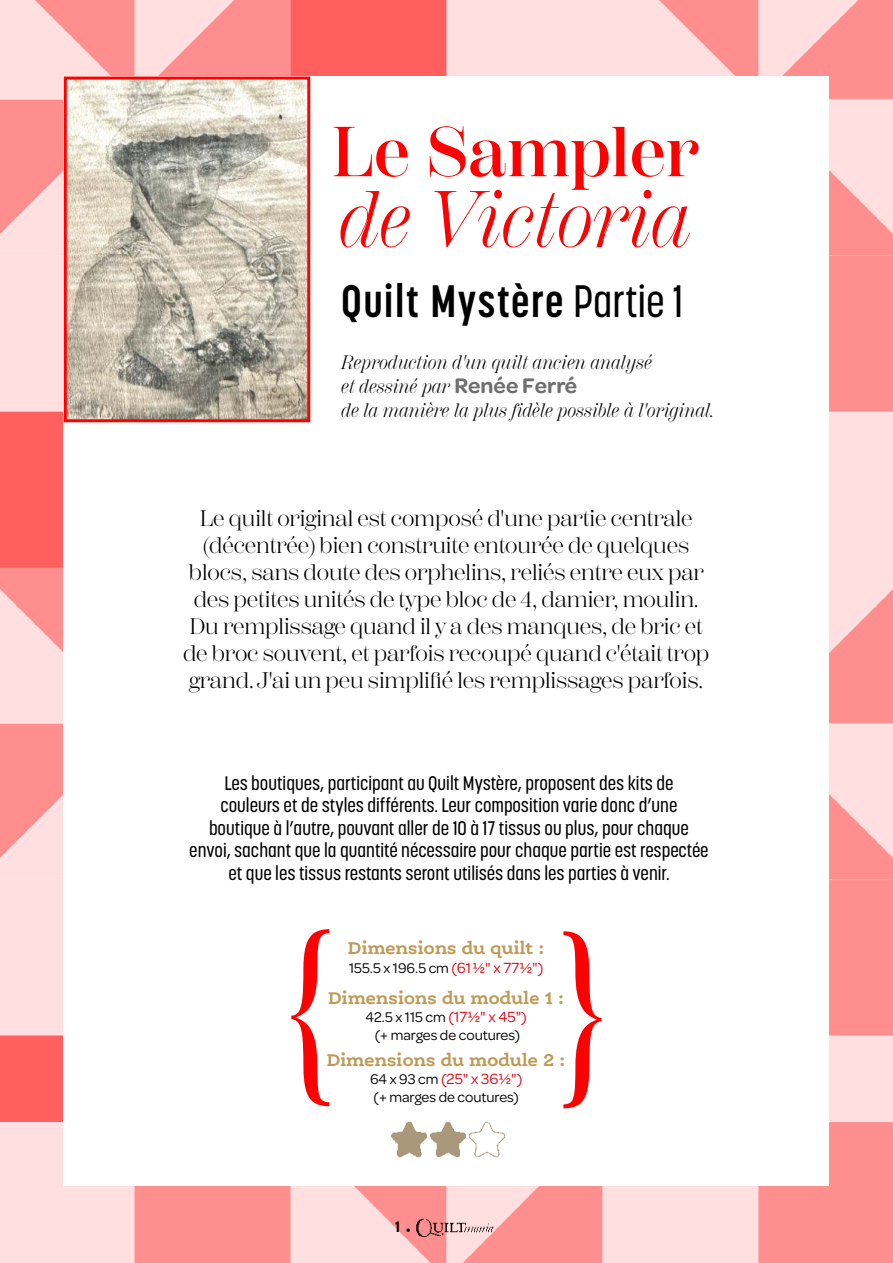
<style>
.page{position:relative;width:893px;height:1263px;background:#fff}
.page>*{position:absolute;margin:0;border:0;box-sizing:border-box;transform-origin:0 0}
.t1{font:italic 79.5px "Scotch Display";color:#f00;scale:.96 1}
.t2{font:600 70.5px "Scotch Display";color:#f00;scale:.96 1}
.t3{font:700 45px "Korolev Condensed";letter-spacing:.04em;color:#000;scale:.96 1}
.t4{font:22.5px/27px "Scotch Display";letter-spacing:-.005em;color:#000;text-align:center}
.t5{font:500 19.5px/22.5px "Korolev Condensed";color:#000;text-align:center}
.t6{font:italic 19.5px/24px "Scotch Display";color:#000;scale:.95 1}
.t7{font:700 18px "Ernestine Pro";letter-spacing:-.02em;color:#be9a55}
.t8{font:15.75px "Omnes";color:#e30613}
.t9{font:15px/18px "Omnes";color:#000;text-align:center}
.t10{font:700 15px "Korolev";color:#000}
.s1{font-weight:500}
.s2{font-family:"Omnes";font-weight:600;font-style:normal;font-size:22.5px;color:#706f6f}
.s3{font-size:15.75px;color:#e30613}
.s4{font-size:15px;color:#000}
.s5{font-family:"Ernestine Pro";font-weight:600}
</style>
<div class="page">
<img style="left:0;top:0;width:893px;height:1123px">
<img style="left:0;top:1123px;width:893px;height:140px">
<div style="left:64px;top:77px;width:765px;height:1109px;background:#fff"></div>
<img style="left:68px;top:81px;width:238px;height:337px">
<div style="left:64px;top:77px;width:246px;height:345px;border:3px solid #f00"></div>
<svg style="left:291px;top:929px;width:38px;height:177px"></svg>
<svg style="left:563px;top:931px;width:38px;height:177px"></svg>
<img style="left:391px;top:1121px;width:114px;height:37px">
<img style="left:416px;top:1215px;width:82px;height:24px">
<h2 class="t2" style="left:332px;top:112px;width:384px">Le Sampler</h2>
<h1 class="t1" style="left:338px;top:174px;width:368px">de Victoria</h1>
<h3 class="t3" style="left:341px;top:275px;width:358px">Quilt Mystère <span class="s1">Partie 1</span></h3>
<p class="t6" style="left:341px;top:351px;width:394px">Reproduction d'un quilt ancien analysé<br>et dessiné par <span class="s2">Renée Ferré<br></span>de la manière la plus fidèle possible à l'original.</p>
<p class="t4" style="left:183px;top:504px;width:528px">Le quilt original est composé d'une partie centrale (décentrée) bien construite entourée de quelques blocs, sans doute des orphelins, reliés entre eux par des petites unités de type bloc de 4, damier, moulin.<br>Du remplissage quand il y a des manques, de bric et de broc souvent, et parfois recoupé quand c'était trop grand. J'ai un peu simplifié les remplissages parfois.</p>
<p class="t5" style="left:189px;top:771px;width:521px">Les boutiques, participant au Quilt Mystère, proposent des kits de<br>couleurs et de styles différents. Leur composition varie donc d’une boutique à l’autre, pouvant aller de 10 à 17 tissus ou plus, pour chaque envoi, sachant que la quantité nécessaire pour chaque partie est respectée et que les tissus restants seront utilisés dans les parties à venir.</p>
<p class="t7" style="left:348px;top:936px;width:198px">Dimensions du quilt :</p>
<p class="t9" style="left:349px;top:958px;width:196px">155.5 x 196.5 cm <span class="s3">(61 1/2" x 77½")</span></p>
<p class="t7" style="left:328px;top:986px;width:237px">Dimensions du module 1 :</p>
<p class="t9" style="left:366px;top:1007px;width:163px">42.5 x 115 cm <span class="s3">(17½" x 45") </span>(+ marges de coutures)</p>
<p class="t7" style="left:327px;top:1049px;width:240px">Dimensions du module 2 :</p>
<p class="t8" style="left:370px;top:1068px;width:154px"><span class="s4">64 x 93 cm</span> (25" x 36½")</p>
<p class="t9" style="left:374px;top:1087px;width:147px">(+ marges de coutures)</p>
<p class="t10" style="left:395px;top:1217px;width:18px">1 <span class="s5">•</span></p>
</div>
